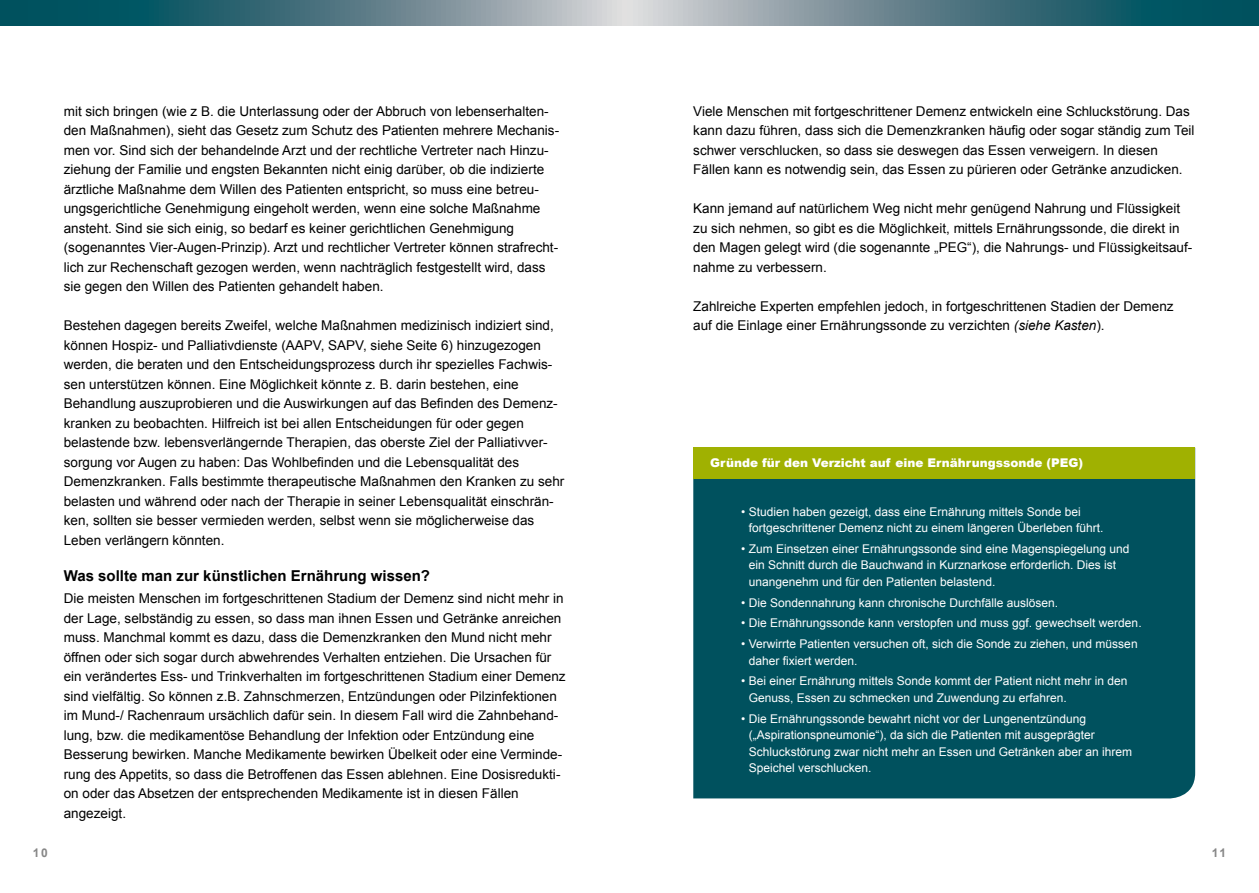
<style>
.page{position:relative;width:1259px;height:893px;background:#fff}
.page>*{position:absolute;margin:0;border:0;box-sizing:border-box;transform-origin:0 0}
.t1{font:700 15px "Arial";color:#000}
.t2{font:13.5px/19.5px "Arial";color:#000}
.t3{font:12px/16.5px "Arial";color:#fff}
.t4{font:900 12px "Arial";color:#fff}
.t5{font:700 12px "Arial";color:#878787}
.s1{font-style:italic}
</style>
<div class="page">
<svg style="left:0;top:0;width:1259px;height:26px"></svg>
<div style="left:693px;top:479px;width:502px;height:319px;background:#00515e"></div>
<div style="left:693px;top:447px;width:502px;height:32px;background:#a0b101"></div>
<p class="t2" style="left:64px;top:102px;width:497px">mit sich bringen (wie z B. die Unterlassung oder der Abbruch von lebenserhalten&shy;den Maßnahmen), sieht das Gesetz zum Schutz des Patienten mehrere Mechanis&shy;men vor. Sind sich der behandelnde Arzt und der rechtliche Vertreter nach Hinzu&shy;ziehung der Familie und engsten Bekannten nicht einig darüber, ob die indizierte ärztliche Maßnahme dem Willen des Patienten entspricht, so muss eine betreu&shy;ungsgerichtliche Genehmigung eingeholt werden, wenn eine solche Maßnahme ansteht. Sind sie sich einig, so bedarf es keiner gerichtlichen Genehmigung (sogenanntes Vier-Augen-Prinzip). Arzt und rechtlicher Vertreter können strafrecht&shy;lich zur Rechenschaft gezogen werden, wenn nachträglich festgestellt wird, dass sie gegen den Willen des Patienten gehandelt haben.</p>
<p class="t2" style="left:64px;top:316px;width:502px">Bestehen dagegen bereits Zweifel, welche Maßnahmen medizinisch indiziert sind, können Hospiz- und Palliativdienste (AAPV, SAPV, siehe Seite 6) hinzugezogen werden, die beraten und den Entscheidungsprozess durch ihr spezielles Fachwis&shy;sen unterstützen können. Eine Möglichkeit könnte z. B. darin bestehen, eine Behandlung auszuprobieren und die Auswirkungen auf das Befinden des Demenz&shy;kranken zu beobachten. Hilfreich ist bei allen Entscheidungen für oder gegen belastende bzw. lebensverlängernde Therapien, das oberste Ziel der Palliativver&shy;sorgung vor Augen zu haben: Das Wohlbefinden und die Lebensqualität des Demenzkranken. Falls bestimmte therapeutische Maßnahmen den Kranken zu sehr belasten und während oder nach der Therapie in seiner Lebensqualität einschrän&shy;ken, sollten sie besser vermieden werden, selbst wenn sie möglicherweise das Leben verlängern könnten.</p>
<p class="t1" style="left:64px;top:566px;width:368px">Was sollte man zur künstlichen Ernährung wissen?</p>
<p class="t2" style="left:64px;top:589px;width:503px">Die meisten Menschen im fortgeschrittenen Stadium der Demenz sind nicht mehr in der Lage, selbständig zu essen, so dass man ihnen Essen und Getränke anreichen muss. Manchmal kommt es dazu, dass die Demenzkranken den Mund nicht mehr öffnen oder sich sogar durch abwehrendes Verhalten entziehen. Die Ursachen für ein verändertes Ess- und Trinkverhalten im fortgeschrittenen Stadium einer Demenz sind vielfältig. So können z.B. Zahnschmerzen, Entzündungen oder Pilzinfektionen im Mund-/ Rachenraum ursächlich dafür sein. In diesem Fall wird die Zahnbehand&shy;lung, bzw. die medikamentöse Behandlung der Infektion oder Entzündung eine Besserung bewirken. Manche Medikamente bewirken Übelkeit oder eine Verminde&shy;rung des Appetits, so dass die Betroffenen das Essen ablehnen. Eine Dosisredukti&shy;on oder das Absetzen der entsprechenden Medikamente ist in diesen Fällen angezeigt.</p>
<p class="t2" style="left:693px;top:102px;width:503px">Viele Menschen mit fortgeschrittener Demenz entwickeln eine Schluckstörung. Das kann dazu führen, dass sich die Demenzkranken häufig oder sogar ständig zum Teil schwer verschlucken, so dass sie deswegen das Essen verweigern. In diesen Fällen kann es notwendig sein, das Essen zu pürieren oder Getränke anzudicken.</p>
<p class="t2" style="left:693px;top:199px;width:501px">Kann jemand auf natürlichem Weg nicht mehr genügend Nahrung und Flüssigkeit zu sich nehmen, so gibt es die Möglichkeit, mittels Ernährungssonde, die direkt in den Magen gelegt wird (die sogenannte „PEG“), die Nahrungs- und Flüssigkeitsauf&shy;nahme zu verbessern.</p>
<p class="t2" style="left:693px;top:297px;width:482px">Zahlreiche Experten empfehlen jedoch, in fortgeschrittenen Stadien der Demenz auf die Einlage einer Ernährungssonde zu verzichten <span class="s1">(siehe Kasten</span>).</p>
<p class="t4" style="left:710px;top:454px;width:374px">Gründe für den Verzicht auf eine Ernährungssonde (PEG)</p>
<p class="t3" style="left:748px;top:503px;width:356px;text-indent:-8px">• Studien haben gezeigt, dass eine Ernährung mittels Sonde bei fortgeschrittener Demenz nicht zu einem längeren Überleben führt.</p>
<p class="t3" style="left:748px;top:540px;width:382px;text-indent:-8px">• Zum Einsetzen einer Ernährungssonde sind eine Magenspiegelung und ein Schnitt durch die Bauchwand in Kurznarkose erforderlich. Dies ist unangenehm und für den Patienten belastend.</p>
<p class="t3" style="left:741px;top:594px;width:319px">• Die Sondennahrung kann chronische Durchfälle auslösen.</p>
<p class="t3" style="left:741px;top:615px;width:402px">• Die Ernährungssonde kann verstopfen und muss ggf. gewechselt werden.</p>
<p class="t3" style="left:748px;top:636px;width:390px;text-indent:-8px">• Verwirrte Patienten versuchen oft, sich die Sonde zu ziehen, und müssen daher fixiert werden.</p>
<p class="t3" style="left:748px;top:673px;width:380px;text-indent:-8px">• Bei einer Ernährung mittels Sonde kommt der Patient nicht mehr in den<br>Genuss, Essen zu schmecken und Zuwendung zu erfahren.</p>
<p class="t3" style="left:748px;top:710px;width:385px;text-indent:-8px">• Die Ernährungssonde bewahrt nicht vor der Lungenentzündung („Aspirationspneumonie“), da sich die Patienten mit ausgeprägter Schluckstörung zwar nicht mehr an Essen und Getränken aber an ihrem Speichel verschlucken.</p>
<p class="t5" style="left:32px;top:845px;width:17px">10</p>
<p class="t5" style="left:1211px;top:845px;width:17px">11</p>
</div>
